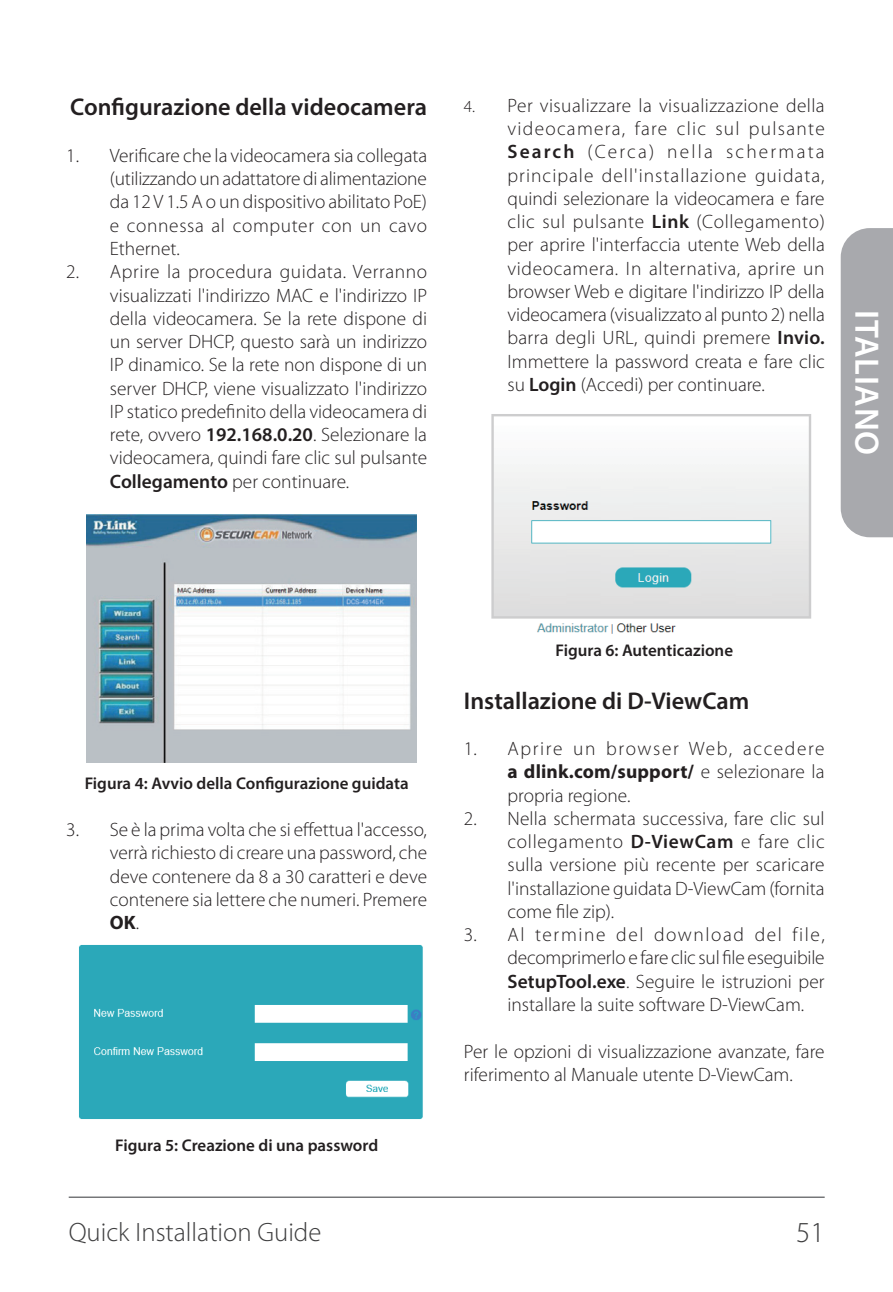
<style>
.page{position:relative;width:893px;height:1292px;background:#fff}
.page>*{position:absolute;margin:0;border:0;box-sizing:border-box;transform-origin:0 0}
.t1{font:600 33.95px "Myriad Pro";letter-spacing:.02em;color:#fff}
.t2{font:300 29.05px "Myriad Pro";color:#3e3e3f}
.t3{font:300 26.6px "Myriad Pro";color:#3e3e3f}
.t4{font:600 24.15px "Myriad Pro";color:#231f20}
.t5{font:300 19.25px/23.1px "Myriad Pro";color:#231f20;text-align:justify}
.t6{font:600 16.8px "Myriad Pro";color:#231f20}
.s1{font-weight:600}
.s2{font-size:16.8px}
.s3{font-weight:700}
</style>
<div class="page">
<hr style="left:69px;top:1196px;width:755px;height:1px;background:#57585a">
<svg style="left:840px;top:228px;width:52px;height:309px"></svg>
<img style="left:87px;top:515px;width:330px;height:247px">
<img style="left:79px;top:945px;width:344px;height:174px">
<img style="left:491px;top:414px;width:321px;height:220px">
<p class="t4" style="left:70px;top:98px;width:358px">Configurazione della videocamera</p>
<p class="t5" style="left:110px;top:145px;width:319px;text-indent:-44px">1. Verificare che la videocamera sia collegata (utilizzando un adattatore di alimentazione da 12 V 1.5 A o un dispositivo abilitato PoE) e connessa al computer con un cavo Ethernet.</p>
<p class="t5" style="left:110px;top:261px;width:319px;text-indent:-44px">2. Aprire la procedura guidata. Verranno visualizzati l'indirizzo MAC e l'indirizzo IP della videocamera. Se la rete dispone di un server DHCP, questo sarà un indirizzo IP dinamico. Se la rete non dispone di un server DHCP, viene visualizzato l'indirizzo IP statico predefinito della videocamera di rete, ovvero <span class="s1">192.168.0.20</span>. Selezionare la videocamera, quindi fare clic sul pulsante <span class="s1">Collegamento</span> per continuare.</p>
<p class="t5" style="left:507px;top:95px;width:319px;text-indent:-44px"><span class="s2">4.</span> Per visualizzare la visualizzazione della videocamera, fare clic sul pulsante <span class="s1">Search</span> (Cerca) nella schermata principale dell'installazione guidata, quindi selezionare la videocamera e fare clic sul pulsante <span class="s1">Link</span> (Collegamento) per aprire l'interfaccia utente Web della videocamera. In alternativa, aprire un browser Web e digitare l'indirizzo IP della videocamera (visualizzato al punto 2) nella barra degli URL, quindi premere <span class="s1">Invio.<br></span>Immettere la password creata e fare clic su <span class="s1">Login</span> (Accedi) per continuare.</p>
<h1 class="t1" style="left:879px;top:310px;width:146px;rotate:90deg">ITALIANO</h1>
<p class="t6" style="left:85px;top:777px;width:325px">Figura 4: Avvio della Configurazione guidata</p>
<p class="t5" style="left:110px;top:819px;width:319px;text-indent:-44px">3. Se è la prima volta che si effettua l'accesso, verrà richiesto di creare una password, che deve contenere da 8 a 30 caratteri e deve contenere sia lettere che numeri. Premere <span class="s3">OK</span>.</p>
<p class="t6" style="left:115px;top:1138px;width:264px">Figura 5: Creazione di una password</p>
<p class="t6" style="left:555px;top:644px;width:179px">Figura 6: Autenticazione</p>
<p class="t4" style="left:464px;top:691px;width:287px">Installazione di D-ViewCam</p>
<p class="t5" style="left:507px;top:738px;width:319px;text-indent:-44px">1. Aprire un browser Web, accedere <span class="s3">a dlink.com/support/</span> e selezionare la propria regione.</p>
<p class="t5" style="left:507px;top:808px;width:319px;text-indent:-44px">2. Nella schermata successiva, fare clic sul collegamento <span class="s1">D-ViewCam</span> e fare clic sulla versione più recente per scaricare l'installazione guidata D-ViewCam (fornita come file zip).</p>
<p class="t5" style="left:507px;top:924px;width:319px;text-indent:-44px">3. Al termine del download del file, decomprimerlo e fare clic sul file eseguibile <span class="s1">SetupTool.exe</span>. Seguire le istruzioni per installare la suite software D-ViewCam.</p>
<p class="t5" style="left:464px;top:1040px;width:362px">Per le opzioni di visualizzazione avanzate, fare riferimento al Manuale utente D-ViewCam.</p>
<h3 class="t3" style="left:69px;top:1221px;width:254px">Quick Installation Guide</h3>
<h2 class="t2" style="left:796px;top:1221px;width:30px">51</h2>
</div>
